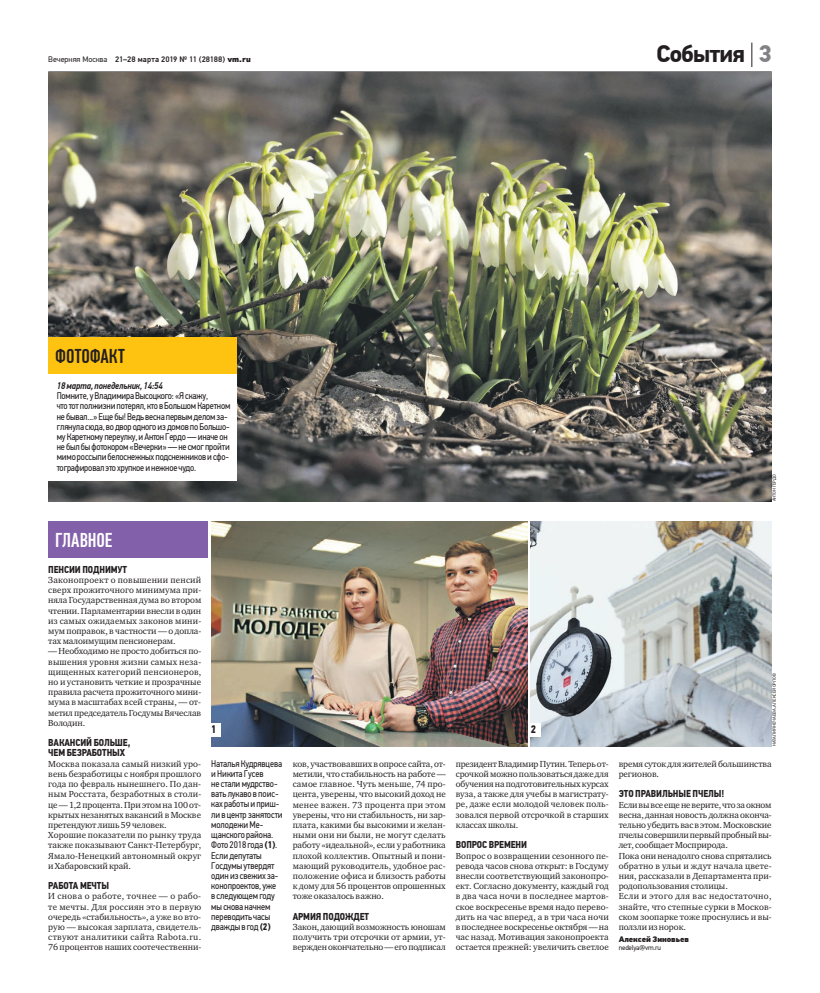
<style>
.page{position:relative;width:820px;height:993px;background:#fff}
.page>*{position:absolute;margin:0;border:0;box-sizing:border-box;transform-origin:0 0}
.t1{font:700 24px "PF Din Text Pro";letter-spacing:-.035em;color:#231f20}
.t2{font:500 20px "PF Din Text Comp Pro";letter-spacing:.005em;color:#231f20}
.t3{font:500 20px "PF Din Text Comp Pro";letter-spacing:-.01em;color:#fff}
.t4{font:700 11px "PF Din Text Cond Pro";color:#231f20}
.t5{font:700 10px/10.2px "PF Din Text Cond Pro";letter-spacing:-.01em;color:#231f20}
.t6{font:9.6px/10.2px "PF Din Text Cond Pro";letter-spacing:-.02em;color:#231f20}
.t7{font:9px/10.2px "Charter ITC";color:#231f20;text-align:justify}
.t8{font:500 8px "PF Din Text Pro";letter-spacing:.01em;color:#231f20}
.t9{font:900 8px "PF Din Text Pro";letter-spacing:-.01em;color:#231f20}
.t10{font:7px "PF Din Text Pro";letter-spacing:-.025em;color:#231f20}
.t11{font:4.5px "PF Din Text Pro";color:#231f20}
.s1{font-weight:400}
.s2{font-weight:900}
.s3{color:#808285}
.s4{font-weight:500;font-style:italic}
.s5{font-weight:700}
</style>
<div class="page">
<svg style="left:751px;top:43px;width:1px;height:24px"></svg>
<img style="left:530px;top:521px;width:241px;height:225px">
<div style="left:527px;top:722px;width:13px;height:13px;background:#fff"></div>
<div style="left:48px;top:521px;width:160px;height:37px;background:#8361aa"></div>
<hr style="left:48px;top:71px;width:723px;height:1px;background:#231f20">
<img style="left:211px;top:521px;width:316px;height:225px">
<div style="left:207px;top:722px;width:13px;height:13px;background:#fff"></div>
<img style="left:48px;top:72px;width:723px;height:429px">
<div style="left:48px;top:370px;width:188px;height:111px;background:#fff"></div>
<div style="left:48px;top:337px;width:188px;height:37px;background:#fec210"></div>
<p class="t8" style="left:48px;top:54px;width:204px"><span class="s1">Вечерняя Москва</span> 21–28 марта 2019 № 11 (28188) <span class="s2">vm.ru</span></p>
<p class="t1" style="left:656px;top:44px;width:117px">События <span class="s3">3</span></p>
<p class="t2" style="left:55px;top:348px;width:71px">ФОТОФАКТ</p>
<p class="t6" style="left:57px;top:381px;width:175px"><span class="s4">18 марта, понедельник, 14:54<br></span>Помните, уВладимираВысоцкого: «Яскажу,<br>что тотполжизнипотерял, кто вБольшомКаретном не бывал...» Ещебы! Ведь веснапервымделомза&shy;глянула сюда, водвородногоиздомовпоБольшо&shy;муКаретномупереулку, иАнтонГердо — иначеон не былбыфотокором «Вечерки» — не смогпройти мимороссыпибелоснежныхподснежниковисфо&shy;тографировалэто хрупкоеинежное чудо.</p>
<p class="t11" style="left:772px;top:501px;width:28px;rotate:-90deg">АНТОНГЕРДО</p>
<p class="t3" style="left:55px;top:531px;width:59px">ГЛАВНОЕ</p>
<p class="t5" style="left:48px;top:564px;width:80px">ПЕНСИИ ПОДНИМУТ</p>
<p class="t7" style="left:48px;top:575px;width:154px">Законопроект о повышении пенсий сверх прожиточного минимума при&shy;няла Государственная дума во втором чтении. Парламентарии внесли в один из самых ожидаемых законов мини&shy;мум поправок, в частности — о допла&shy;тах малоимущим пенсионерам.</p>
<p class="t7" style="left:48px;top:646px;width:154px">— Необходимо не просто добиться по&shy;вышения уровня жизни самых неза&shy;щищенных категорий пенсионеров, но и установить четкие и прозрачные правила расчета прожиточного мини&shy;мума в масштабах всей страны, — от&shy;метил председатель Госдумы Вячеслав Володин.</p>
<p class="t5" style="left:48px;top:737px;width:84px">ВАКАНСИЙ БОЛЬШЕ,<br>ЧЕМ БЕЗРАБОТНЫХ</p>
<p class="t7" style="left:48px;top:759px;width:154px;text-align:left">Москва показала самый низкий уро&shy;вень безработицы с ноября прошлого года по февраль нынешнего. По дан&shy;ным Росстата, безработных в столи&shy;це — 1,2 процента. При этом на 100 от&shy;крытых незанятых вакансий в Москве претендуют лишь 59 человек.<br>Хорошие показатели по рынку труда также показывают Санкт-Петербург, Ямало-Ненецкий автономный округ и Хабаровский край.</p>
<p class="t5" style="left:48px;top:880px;width:62px">РАБОТА МЕЧТЫ</p>
<p class="t7" style="left:48px;top:891px;width:154px">И снова о работе, точнее — о рабо&shy;те мечты. Для россиян это в первую очередь «стабильность», а уже во вто&shy;рую — высокая зарплата, свидетель&shy;ствуют аналитики сайта Rabota.ru.<br>76 процентов наших соотечественни-</p>
<p class="t4" style="left:211px;top:722px;width:7px">1</p>
<p class="t6" style="left:211px;top:759px;width:73px">Наталья Кудрявцева иНикита Гусев<br>не сталимудрство&shy;вать лукаво в поис&shy;ках работыи приш&shy;ли в центр занятости молодежиМе&shy;щанского района.<br>Фото 2018 года <span class="s5">(1)</span>.<br>Если депутаты<br>Госдумыутвердят один изсвежихза&shy;конопроектов, уже<br>в следующемгоду мыснова начнем переводить часы дваждыв год <span class="s5">(2)</span></p>
<p class="t7" style="left:292px;top:759px;width:154px">ков, участвовавших в опросе сайта, от&shy;метили, что стабильность на работе — самое главное. Чуть меньше, 74 про&shy;цента, уверены, что высокий доход не менее важен. 73 процента при этом уверены, что ни стабильность, ни зар&shy;плата, какими бы высокими и желан&shy;ными они ни были, не могут сделать работу «идеальной», если у работника плохой коллектив. Опытный и пони&shy;мающий руководитель, удобное рас&shy;положение офиса и близость работы к дому для 56 процентов опрошенных тоже оказалось важно.</p>
<p class="t5" style="left:292px;top:911px;width:78px">АРМИЯ ПОДОЖДЕТ</p>
<p class="t7" style="left:292px;top:922px;width:154px">Закон, дающий возможность юношам получить три отсрочки от армии, ут&shy;вержден окончательно — его подписал</p>
<p class="t4" style="left:530px;top:722px;width:7px">2</p>
<p class="t7" style="left:455px;top:759px;width:154px">президент Владимир Путин. Теперь от&shy;срочкой можно пользоваться даже для обучения на подготовительных курсах вуза, а также для учебы в магистрату&shy;ре, даже если молодой человек поль&shy;зовался первой отсрочкой в старших классах школы.</p>
<p class="t5" style="left:455px;top:839px;width:73px">ВОПРОС ВРЕМЕНИ</p>
<p class="t7" style="left:455px;top:850px;width:154px">Вопрос о возвращении сезонного пе&shy;ревода часов снова открыт: в Госдуму внесли соответствующий законопро&shy;ект. Согласно документу, каждый год в два часа ночи в последнее мартов&shy;ское воскресенье время надо перево&shy;дить на час вперед, а в три часа ночи в последнее воскресенье октября — на час назад. Мотивация законопроекта остается прежней: увеличить светлое</p>
<p class="t11" style="left:772px;top:746px;width:74px;rotate:-90deg">НАТАЛИЯНЕЧАЕВА, АЛЕКСЕЙОРЛОВ</p>
<p class="t7" style="left:618px;top:759px;width:154px">время суток для жителей большинства регионов.</p>
<p class="t5" style="left:618px;top:788px;width:107px">ЭТО ПРАВИЛЬНЫЕ ПЧЕЛЫ!</p>
<p class="t7" style="left:618px;top:799px;width:154px;text-align:left">Если вы все еще не верите, что за окном весна, данная новость должна оконча&shy;тельно убедить вас в этом. Московские пчелы совершили первый пробный вы&shy;лет, сообщает Мосприрода.<br>Пока они ненадолго снова спрятались обратно в ульи и ждут начала цвете&shy;ния, рассказали в Департамента при&shy;родопользования столицы.<br>Если и этого для вас недостаточно, знайте, что степные сурки в Москов&shy;ском зоопарке тоже проснулись и вы&shy;ползли из норок.</p>
<p class="t9" style="left:618px;top:935px;width:72px">Алексей Зиновьев</p>
<p class="t10" style="left:618px;top:944px;width:44px">nedelya@vm.ru</p>
</div>
